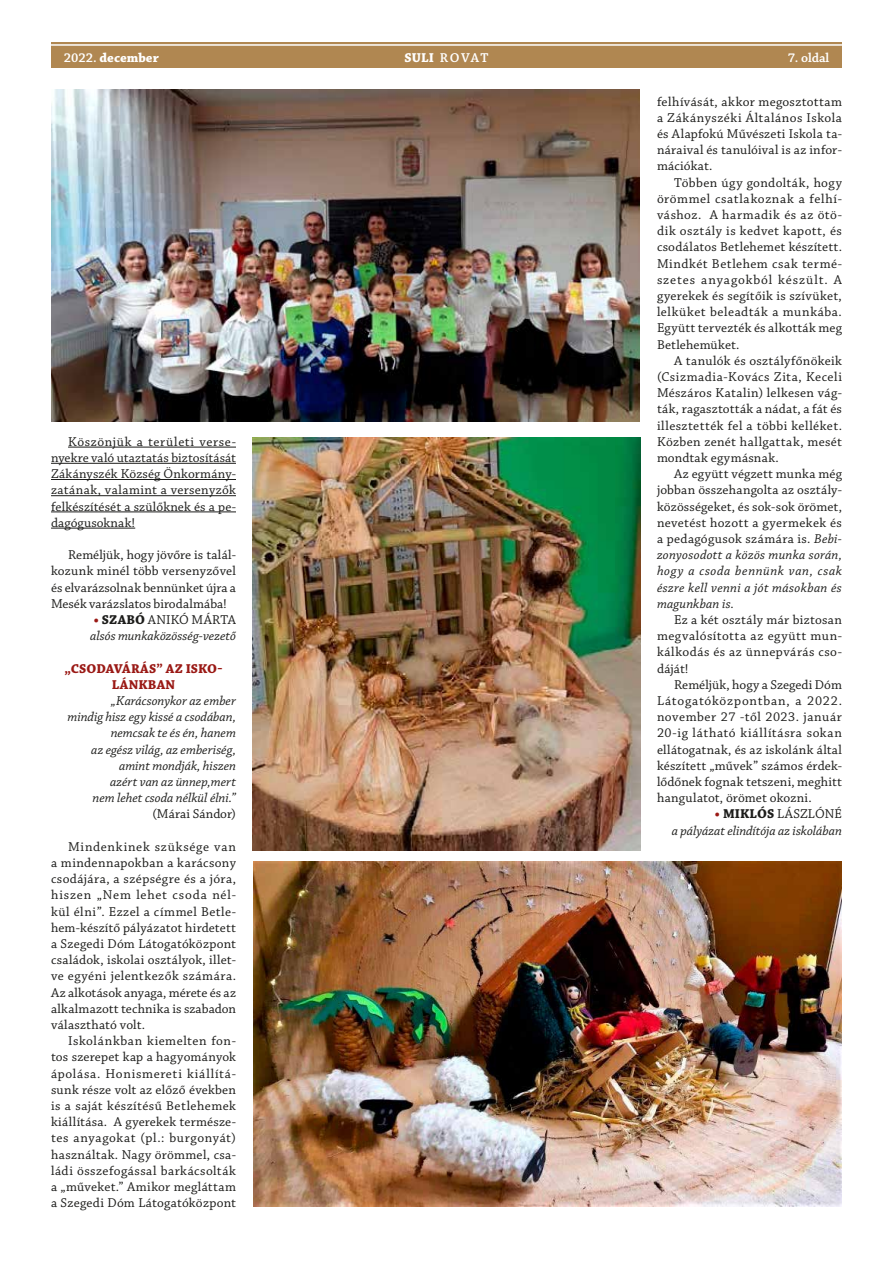
<style>
.page{position:relative;width:893px;height:1263px;background:#fff}
.page>*{position:absolute;margin:0;border:0;box-sizing:border-box;transform-origin:0 0}
.t1{font:13.5px/16.2px "Chaparral Pro";letter-spacing:.015em;color:#1d1d1b;text-align:justify}
.t2{font:italic 13.5px/16.2px "Chaparral Pro";color:#1d1d1b;text-align:right}
.t3{font:700 13.5px/16.2px "Chaparral Pro";letter-spacing:.015em;color:#9a1915;text-align:center}
.t4{font:600 13.5px "Chaparral Pro";letter-spacing:.035em;color:#fff}
.t5{font:700 13.5px "Chaparral Pro";color:#fff}
.s1{font-weight:600}
.s2{font-weight:700}
.s3{font-weight:700;font-style:normal;color:#9a1915}
.s4{font-weight:700;font-style:normal}
.s5{font-style:normal}
.s6{font-style:italic}
</style>
<div class="page">
<div style="left:51px;top:43px;width:791px;height:25px;background:#b08751"></div>
<hr style="left:51px;top:44px;width:791px;height:2px;background:#fff">
<hr style="left:68px;top:447px;width:168px;height:1px;background:#1d1d1b">
<hr style="left:51px;top:463px;width:185px;height:1px;background:#1d1d1b">
<hr style="left:51px;top:479px;width:185px;height:1px;background:#1d1d1b">
<hr style="left:51px;top:495px;width:185px;height:1px;background:#1d1d1b">
<hr style="left:51px;top:511px;width:185px;height:1px;background:#1d1d1b">
<hr style="left:51px;top:528px;width:84px;height:1px;background:#1d1d1b">
<img style="left:51px;top:90px;width:589px;height:331px">
<img style="left:252px;top:437px;width:389px;height:414px">
<img style="left:253px;top:861px;width:589px;height:346px">
<p class="t5" style="left:64px;top:50px;width:97px"><span class="s1">2022.</span> december</p>
<p class="t4" style="left:405px;top:50px;width:85px"><span class="s2">SULI</span> ROVAT</p>
<p class="t4" style="left:788px;top:50px;width:43px">7. oldal</p>
<p class="t1" style="left:51px;top:434px;width:186px;text-indent:17px">Köszönjük a területi verse&shy;nyekre való utaztatás biztosítását Zákányszék Község Önkormány&shy;zatának, valamint a versenyzők felkészítését a szülőknek és a pe&shy;dagógusoknak!</p>
<p class="t1" style="left:51px;top:547px;width:186px;text-indent:17px">Reméljük, hogy jövőre is talál&shy;kozunk minél több versenyzővel és elvarázsolnak bennünket újra a Mesék varázslatos birodalmába!</p>
<p class="t2" style="left:90px;top:612px;width:147px;text-align:left"><span class="s3">•</span> <span class="s4">SZABÓ</span> <span class="s5">ANIKÓ MÁRTA </span>alsós munkaközösség-vezető</p>
<p class="t3" style="left:64px;top:660px;width:160px">„CSODAVÁRÁS” AZ ISKO-<br>LÁNKBAN</p>
<p class="t2" style="left:68px;top:693px;width:170px">„Karácsonykor az ember<br>mindig hisz egy kissé a csodában, nemcsak te és én, hanem<br>az egész világ, az emberiség, amint mondják, hiszen<br>azért van az ünnep,mert<br>nem lehet csoda nélkül élni.”</p>
<p class="t1" style="left:152px;top:806px;width:85px">(Márai Sándor)</p>
<p class="t1" style="left:51px;top:839px;width:186px;text-indent:17px">Mindenkinek szüksége van a mindennapokban a karácsony csodájára, a szépségre és a jóra, hiszen „Nem lehet csoda nél&shy;kül élni”. Ezzel a címmel Betle&shy;hem-készítő pályázatot hirdetett a Szegedi Dóm Látogatóközpont családok, iskolai osztályok, illet&shy;ve egyéni jelentkezők számára.<br>Az alkotások anyaga, mérete és az alkalmazott technika is szabadon választható volt.</p>
<p class="t1" style="left:51px;top:1033px;width:186px;text-indent:17px">Iskolánkban kiemelten fon&shy;tos szerepet kap a hagyományok ápolása. Honismereti kiállítá&shy;sunk része volt az előző években is a saját készítésű Betlehemek kiállítása. A gyerekek természe&shy;tes anyagokat (pl.: burgonyát) használtak. Nagy örömmel, csa&shy;ládi összefogással barkácsolták a „műveket.” Amikor megláttam a Szegedi Dóm Látogatóközpont</p>
<p class="t1" style="left:657px;top:94px;width:186px">felhívását, akkor megosztottam a Zákányszéki Általános Iskola és Alapfokú Művészeti Iskola ta&shy;náraival és tanulóival is az infor&shy;mációkat.</p>
<p class="t1" style="left:657px;top:175px;width:186px;text-indent:17px">Többen úgy gondolták, hogy örömmel csatlakoznak a felhí&shy;váshoz. A harmadik és az ötö&shy;dik osztály is kedvet kapott, és csodálatos Betlehemet készített.<br>Mindkét Betlehem csak termé&shy;szetes anyagokból készült. A gyerekek és segítőik is szívüket, lelküket beleadták a munkába.<br>Együtt tervezték és alkották meg Betlehemüket.</p>
<p class="t1" style="left:657px;top:353px;width:187px;text-indent:17px">A tanulók és osztályfőnökeik (Csizmadia-Kovács Zita, Keceli Mészáros Katalin) lelkesen vág&shy;ták, ragasztották a nádat, a fát és illesztették fel a többi kelléket.<br>Közben zenét hallgattak, mesét mondtak egymásnak.</p>
<p class="t1" style="left:657px;top:466px;width:186px;text-indent:17px">Az együtt végzett munka még jobban összehangolta az osztály&shy;közösségeket, és sok-sok örömet, nevetést hozott a gyermekek és a pedagógusok számára is. <span class="s6">Bebi&shy;zonyosodott a közös munka során, hogy a csoda bennünk van, csak észre kell venni a jót másokban és magunkban is.</span></p>
<p class="t1" style="left:657px;top:612px;width:186px;text-indent:17px">Ez a két osztály már biztosan megvalósította az együtt mun&shy;kálkodás és az ünnepvárás cso&shy;dáját!</p>
<p class="t1" style="left:657px;top:677px;width:186px;text-indent:17px">Reméljük, hogy a Szegedi Dóm Látogatóközpontban, a 2022. november 27 -től 2023. január 20-ig látható kiállításra sokan ellátogatnak, és az iskolánk által készített „művek” számos érdek&shy;lődőnek fognak tetszeni, meghitt hangulatot, örömet okozni.</p>
<p class="t2" style="left:672px;top:806px;width:172px"><span class="s3">•</span> <span class="s4">MIKLÓS</span> <span class="s5">LÁSZLÓNÉ<br></span>a pályázat elindítója az iskolában</p>
</div>
